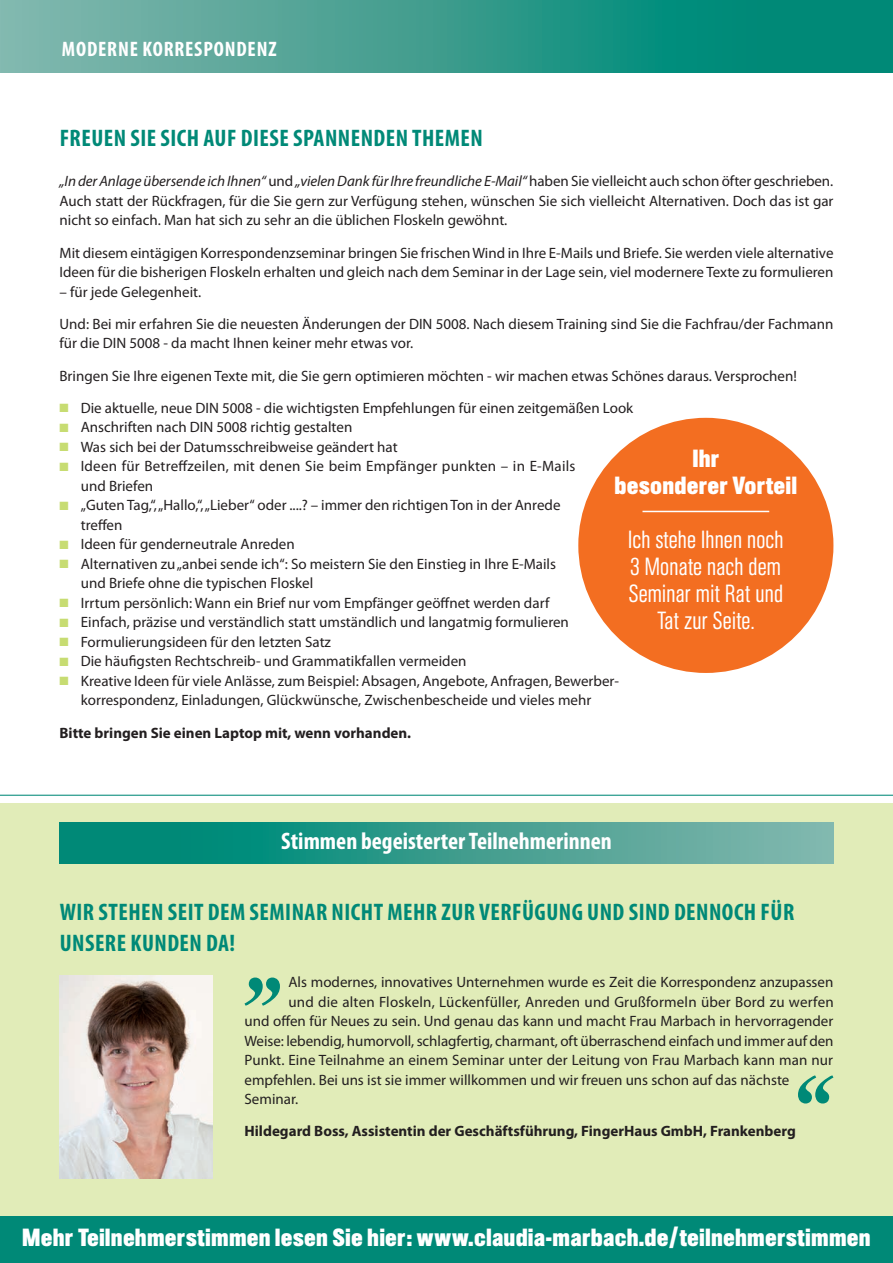
<style>
.page{position:relative;width:893px;height:1263px;background:#fff}
.page>*{position:absolute;margin:0;border:0;box-sizing:border-box;transform-origin:0 0}
.t1{font:700 condensed 24px/31.2px "Myriad Pro";letter-spacing:.02em;color:#008977}
.t2{font:700 condensed 24px "Myriad Pro";color:#fff}
.t3{font:22.5px/27px "Ad Buch SH Bol Con";letter-spacing:.04em;color:#fff;text-align:center}
.t4{font:22.5px/27px "Ad Buch SH Lig Con";letter-spacing:.04em;color:#fff;text-align:center}
.t5{font:700 condensed 21px "Myriad Pro";letter-spacing:.04em;color:#fff}
.t6{font:15px/19.5px "Myriad Pro";color:#231f20}
.t7{font:700 15px "Myriad Pro";color:#231f20}
.s1{font-style:italic}
.s2{color:#c7dc72}
</style>
<div class="page">
<div style="left:0;top:804px;width:893px;height:412px;background:#e1ecb8"></div>
<svg style="left:0;top:0;width:893px;height:72px;background:#389c8e"></svg>
<hr style="left:0;top:795px;width:893px;height:1px;background:#008977">
<svg style="left:60px;top:823px;width:773px;height:40px;background:#379c8d"></svg>
<div style="left:0;top:1216px;width:893px;height:47px;background:#008977"></div>
<div style="left:578px;top:418px;width:255px;height:255px;background:#f36e21;border-radius:50%"></div>
<hr style="left:642px;top:511px;width:127px;height:1px;background:#fff">
<img style="left:60px;top:976px;width:153px;height:202px">
<svg style="left:244px;top:977px;width:36px;height:29px"></svg>
<svg style="left:798px;top:1075px;width:35px;height:28px"></svg>
<h3 class="t5" style="left:62px;top:36px;width:216px">MODERNE KORRESPONDENZ</h3>
<h1 class="t1" style="left:60px;top:121px;width:425px">FREUEN SIE SICH AUF DIESE SPANNENDEN THEMEN</h1>
<p class="t6" style="left:60px;top:171px;width:775px;text-align:justify"><span class="s1">„In der Anlage übersende ich Ihnen“</span> und <span class="s1">„vielen Dank für Ihre freundliche E‐Mail“</span> haben Sie vielleicht auch schon öfter geschrieben.<br>Auch statt der Rückfragen, für die Sie gern zur Verfügung stehen, wünschen Sie sich vielleicht Alternativen. Doch das ist gar nicht so einfach. Man hat sich zu sehr an die üblichen Floskeln gewöhnt.</p>
<p class="t6" style="left:60px;top:243px;width:775px">Mit diesem eintägigen Korrespondenzseminar bringen Sie frischen Wind in Ihre E‐Mails und Briefe. Sie werden viele alternative<br>Ideen für die bisherigen Floskeln erhalten und gleich nach dem Seminar in der Lage sein, viel modernere Texte zu formulieren</p>
<p class="t6" style="left:60px;top:275px;width:775px;line-height:32.2px">– für jede Gelegenheit.<br>Und: Bei mir erfahren Sie die neuesten Änderungen der DIN 5008. Nach diesem Training sind Sie die Fachfrau/der Fachmann</p>
<p class="t6" style="left:60px;top:327px;width:739px;line-height:32.2px">für die DIN 5008 - da macht Ihnen keiner mehr etwas vor.<br>Bringen Sie Ihre eigenen Texte mit, die Sie gern optimieren möchten - wir machen etwas Schönes daraus. Versprochen!</p>
<p class="t6" style="left:60px;top:398px;width:575px"><span class="s2">■</span> Die aktuelle, neue DIN 5008 - die wichtigsten Empfehlungen für einen zeitgemäßen Look</p>
<p class="t6" style="left:60px;top:417px;width:294px"><span class="s2">■</span> Anschriften nach DIN 5008 richtig gestalten</p>
<p class="t6" style="left:60px;top:437px;width:340px"><span class="s2">■</span> Was sich bei der Datumsschreibweise geändert hat</p>
<p class="t6" style="left:81px;top:456px;width:496px;text-indent:-21px"><span class="s2">■</span> Ideen für Betreffzeilen, mit denen Sie beim Empfänger punkten – in E‐Mails und Briefen</p>
<p class="t6" style="left:81px;top:495px;width:481px;text-indent:-21px"><span class="s2">■</span> „Guten Tag,“, „Hallo,“, „Lieber“ oder ....? – immer den richtigen Ton in der Anrede treffen</p>
<p class="t6" style="left:60px;top:534px;width:237px"><span class="s2">■</span> Ideen für genderneutrale Anreden</p>
<p class="t6" style="left:81px;top:554px;width:477px;text-indent:-21px"><span class="s2">■</span> Alternativen zu „anbei sende ich“: So meistern Sie den Einstieg in Ihre E‐Mails und Briefe ohne die typischen Floskel</p>
<p class="t6" style="left:60px;top:593px;width:491px"><span class="s2">■</span> Irrtum persönlich: Wann ein Brief nur vom Empfänger geöffnet werden darf</p>
<p class="t6" style="left:60px;top:612px;width:511px"><span class="s2">■</span> Einfach, präzise und verständlich statt umständlich und langatmig formulieren</p>
<p class="t6" style="left:60px;top:632px;width:273px"><span class="s2">■</span> Formulierungsideen für den letzten Satz</p>
<p class="t6" style="left:60px;top:651px;width:409px"><span class="s2">■</span> Die häufigsten Rechtschreib- und Grammatikfallen vermeiden</p>
<p class="t6" style="left:60px;top:671px;width:561px;text-align:center"><span class="s2">■</span> Kreative Ideen für viele Anlässe, zum Beispiel: Absagen, Angebote, Anfragen, Bewerber&shy;korrespondenz, Einladungen, Glückwünsche, Zwischenbescheide und vieles mehr</p>
<p class="t7" style="left:60px;top:723px;width:353px">Bitte bringen Sie einen Laptop mit, wenn vorhanden.</p>
<h2 class="t3" style="left:615px;top:445px;width:184px">Ihr<br>besonderer Vorteil</h2>
<h2 class="t4" style="left:628px;top:526px;width:156px">Ich stehe Ihnen noch<br>3 Monate nach dem<br>Seminar mit Rat und<br>Tat zur Seite.</h2>
<h1 class="t2" style="left:281px;top:825px;width:332px">Stimmen begeisterter Teilnehmerinnen</h1>
<h1 class="t1" style="left:60px;top:895px;width:736px">WIR STEHEN SEIT DEM SEMINAR NICHT MEHR ZUR VERFÜGUNG UND SIND DENNOCH FÜR<br>UNSERE KUNDEN DA!</h1>
<p class="t6" style="left:288px;top:972px;width:546px">Als modernes, innovatives Unternehmen wurde es Zeit die Korrespondenz anzupassen</p>
<p class="t6" style="left:288px;top:992px;width:547px">und die alten Floskeln, Lückenfüller, Anreden und Grußformeln über Bord zu werfen</p>
<p class="t6" style="left:244px;top:1011px;width:590px">und offen für Neues zu sein. Und genau das kann und macht Frau Marbach in hervorragender</p>
<p class="t6" style="left:244px;top:1031px;width:591px">Weise: lebendig, humorvoll, schlagfertig, charmant, oft überraschend einfach und immer auf den</p>
<p class="t6" style="left:244px;top:1050px;width:590px">Punkt. Eine Teilnahme an einem Seminar unter der Leitung von Frau Marbach kann man nur</p>
<p class="t6" style="left:244px;top:1070px;width:546px">empfehlen. Bei uns ist sie immer willkommen und wir freuen uns schon auf das nächste</p>
<p class="t6" style="left:244px;top:1089px;width:55px">Seminar.</p>
<p class="t7" style="left:244px;top:1121px;width:553px">Hildegard Boss, Assistentin der Geschäftsführung, FingerHaus GmbH, Frankenberg</p>
<h2 class="t3" style="left:23px;top:1224px;width:849px">Mehr Teilnehmerstimmen lesen Sie hier: www.claudia-marbach.de/teilnehmerstimmen</h2>
</div>
